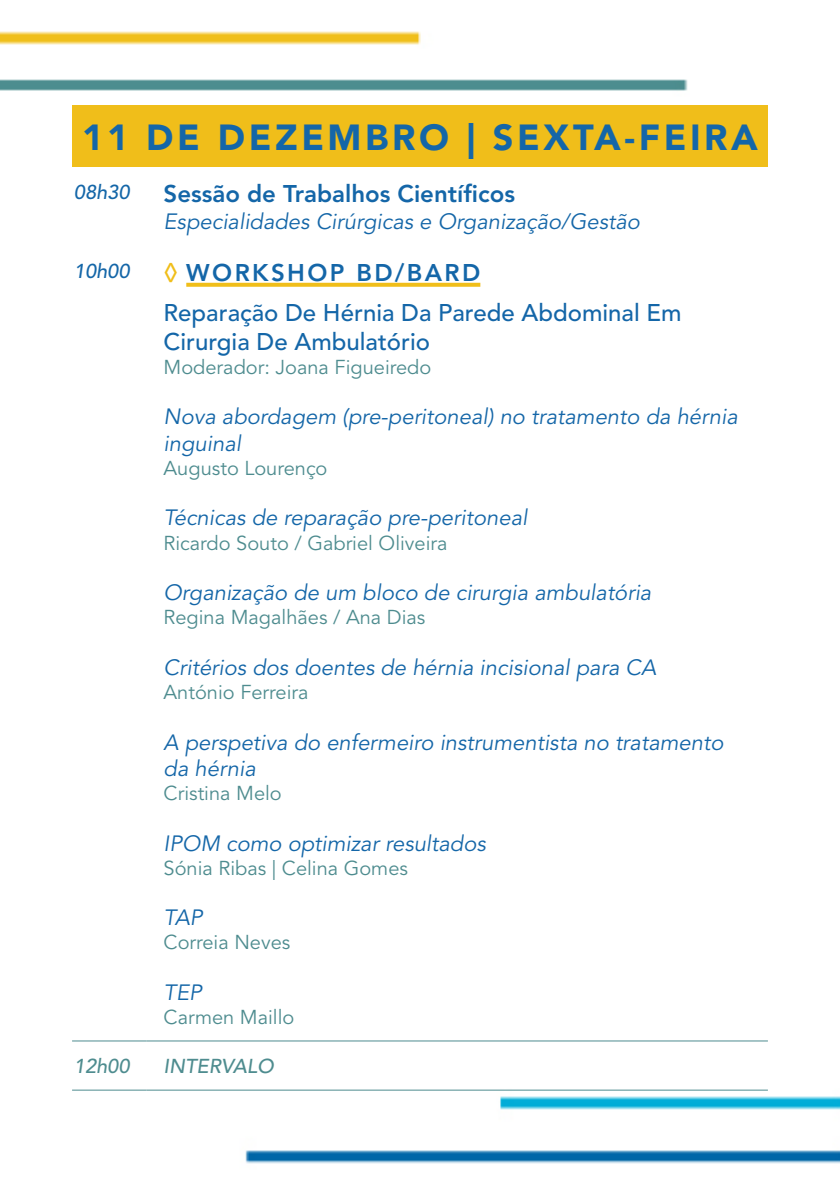
<style>
.page{position:relative;width:840px;height:1191px;background:#fff}
.page>*{position:absolute;margin:0;border:0;box-sizing:border-box;transform-origin:0 0}
.DATA{font:900 36px "Avenir LT Std";letter-spacing:.1em;color:#1466a8}
.tema_ws{font:500 24px/28.8px "Avenir LT Std";color:#1466a8}
.titulo{font:800 24px "Avenir LT Std";color:#1466a8}
.titulo-2{font:800 24px "Avenir LT Std";letter-spacing:.1em;color:#1466a8}
.sessão_mesa{font:italic 22px/26.4px "Avenir LT Std";color:#1466a8}
.PALESTRANTES{font:20px "Avenir LT Std";color:#4e8c8f}
.HORA{font:italic 500 20px "Avenir LT Std";color:#1466a8}
.INTERVALO{font:italic 500 20px "Avenir LT Std";color:#4e8c8f}
.hora_intervalo{font:italic 500 20px "Avenir LT Std";color:#4e8c8f}
.s1{color:#f0be1a}
</style>
<div class="page">
<img style="left:0;top:31px;width:839px;height:1133px">
<div style="left:72px;top:106px;width:695px;height:61px;background:#f0be1a"></div>
<hr style="left:72px;top:1040px;width:74px;height:1px;background:#4e8c8f">
<hr style="left:146px;top:1040px;width:621px;height:1px;background:#4e8c8f">
<hr style="left:72px;top:1089px;width:74px;height:1px;background:#4e8c8f">
<hr style="left:146px;top:1089px;width:621px;height:1px;background:#4e8c8f">
<svg style="left:186px;top:283px;width:294px;height:4px"></svg>
<p class="DATA" style="left:82px;top:116px;width:677px">11 DE DEZEMBRO | SEXTA-FEIRA</p>
<p class="HORA" style="left:74px;top:181px;width:57px">08h30</p>
<p class="titulo" style="left:163px;top:180px;width:353px">Sessão de Trabalhos Científicos</p>
<p class="sessão_mesa" style="left:163px;top:208px;width:477px">Especialidades Cirúrgicas e Organização/Gestão</p>
<p class="HORA" style="left:74px;top:259px;width:57px">10h00</p>
<p class="titulo-2" style="left:163px;top:258px;width:318px"><span class="s1">◊</span> WORKSHOP BD/BARD</p>
<p class="tema_ws" style="left:163px;top:299px;width:519px">Reparação De Hérnia Da Parede Abdominal Em<br>Cirurgia De Ambulatório</p>
<p class="PALESTRANTES" style="left:163px;top:355px;width:269px">Moderador: Joana Figueiredo</p>
<p class="sessão_mesa" style="left:163px;top:404px;width:575px">Nova abordagem (pre-peritoneal) no tratamento da hérnia inguinal</p>
<p class="PALESTRANTES" style="left:163px;top:456px;width:165px">Augusto Lourenço</p>
<p class="sessão_mesa" style="left:163px;top:505px;width:365px">Técnicas de reparação pre-peritoneal</p>
<p class="PALESTRANTES" style="left:163px;top:531px;width:285px">Ricardo Souto / Gabriel Oliveira</p>
<p class="sessão_mesa" style="left:163px;top:580px;width:489px">Organização de um bloco de cirurgia ambulatória</p>
<p class="PALESTRANTES" style="left:163px;top:606px;width:263px">Regina Magalhães / Ana Dias</p>
<p class="sessão_mesa" style="left:163px;top:654px;width:494px">Critérios dos doentes de hérnia incisional para CA</p>
<p class="PALESTRANTES" style="left:163px;top:680px;width:146px">António Ferreira</p>
<p class="sessão_mesa" style="left:163px;top:729px;width:561px">A perspetiva do enfermeiro instrumentista no tratamento da hérnia</p>
<p class="PALESTRANTES" style="left:163px;top:781px;width:120px">Cristina Melo</p>
<p class="sessão_mesa" style="left:163px;top:830px;width:323px">IPOM como optimizar resultados</p>
<p class="PALESTRANTES" style="left:163px;top:856px;width:246px">Sónia Ribas | Celina Gomes</p>
<p class="sessão_mesa" style="left:163px;top:905px;width:40px">TAP</p>
<p class="PALESTRANTES" style="left:163px;top:931px;width:128px">Correia Neves</p>
<p class="sessão_mesa" style="left:163px;top:979px;width:40px">TEP</p>
<p class="PALESTRANTES" style="left:163px;top:1005px;width:132px">Carmen Maillo</p>
<p class="hora_intervalo" style="left:74px;top:1054px;width:57px">12h00</p>
<p class="INTERVALO" style="left:163px;top:1054px;width:112px">INTERVALO</p>
</div>
